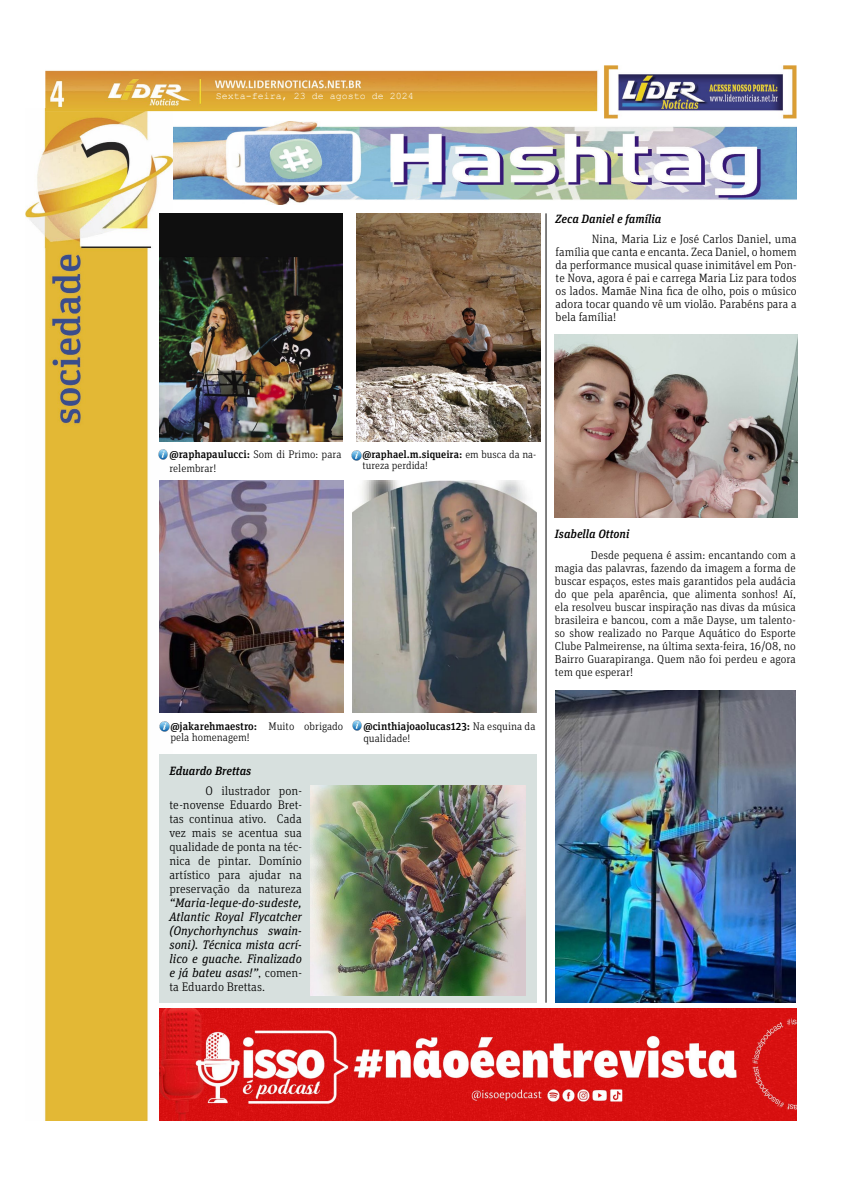
<style>
.page{position:relative;width:842px;height:1191px;background:#fff}
.page>*{position:absolute;margin:0;border:0;box-sizing:border-box;transform-origin:0 0}
.t1{font:300 12.4px/14px "Unit Slab Pro";color:#000;text-align:justify}
.t2{font:italic 12.4px/14px "Unit Slab Pro";color:#000;text-align:justify}
.t3{font:300 12px/13px "Unit Slab Pro";color:#000;text-align:justify}
.t4{font:italic 500 12px "Unit Slab Pro";color:#000}
.t5{font:300 11.6px/13px "Unit Slab Pro";color:#000;text-align:justify}
.t6{font:300 11px/13.2px "Unit Slab Pro";color:#000}
.t7{font:500 11px/12px "Unit Slab Pro";color:#000}
.t8{font:300 10.7px/11px "Unit Slab Pro";color:#000}
.t9{font:10px "Courier New";color:#fff}
.s1{font-weight:500}
.s2{font-weight:300;font-style:normal}
.s3{font-weight:300}
</style>
<div class="page">
<img style="left:26px;top:109px;width:147px;height:1011px">
<img style="left:45px;top:65px;width:751px;height:53px">
<img style="left:173px;top:122px;width:623px;height:83px">
<img style="left:556px;top:690px;width:240px;height:312px">
<img style="left:159px;top:213px;width:183px;height:229px">
<img style="left:159px;top:480px;width:184px;height:232px">
<img style="left:356px;top:213px;width:185px;height:229px">
<img style="left:352px;top:480px;width:184px;height:232px">
<svg style="left:158px;top:450px;width:10px;height:9px"></svg>
<svg style="left:352px;top:721px;width:10px;height:9px"></svg>
<svg style="left:351px;top:450px;width:11px;height:11px"></svg>
<svg style="left:159px;top:721px;width:11px;height:10px"></svg>
<div style="left:159px;top:754px;width:377px;height:248px;background:#d7e0de"></div>
<img style="left:160px;top:1008px;width:637px;height:112px">
<img style="left:555px;top:334px;width:242px;height:183px">
<img style="left:310px;top:785px;width:216px;height:210px">
<hr style="left:545px;top:213px;width:1px;height:789px;background:#000">
<p class="t9" style="left:216px;top:89px;width:200px">Sexta-feira, 23 de agosto de 2024</p>
<p class="t4" style="left:556px;top:210px;width:107px">Zeca Daniel e família</p>
<p class="t3" style="left:556px;top:232px;width:242px;text-indent:36px">Nina, Maria Liz e José Carlos Daniel, uma família que canta e encanta. Zeca Daniel, o homem da performance musical quase inimitável em Pon&shy;te Nova, agora é pai e carrega Maria Liz para todos os lados. Mamãe Nina fica de olho, pois o músico adora tocar quando vê um violão. Parabéns para a bela família!</p>
<p class="t6" style="left:169px;top:447px;width:174px"><span class="s1">@raphapaulucci:</span> Som di Primo: para relembrar!</p>
<p class="t8" style="left:362px;top:448px;width:175px"><span class="s1">@raphael.m.siqueira:</span> em busca da na&shy;tureza perdida!</p>
<p class="t6" style="left:170px;top:720px;width:174px;line-height:11px"><span class="s1">@jakarehmaestro:</span> Muito obrigado pela homenagem!</p>
<p class="t4" style="left:169px;top:762px;width:83px">Eduardo Brettas</p>
<p class="t1" style="left:169px;top:783px;width:134px;text-indent:36px">O ilustrador pon&shy;te-novense Eduardo Bret&shy;tas continua ativo. Cada vez mais se acentua sua qualidade de ponta na téc&shy;nica de pintar. Domínio artístico para ajudar na preservação da natureza</p>
<p class="t2" style="left:169px;top:895px;width:134px">“Maria-leque-do-sudeste, Atlantic Royal Flycatcher (Onychorhynchus swain&shy;soni). Técnica mista acrí&shy;lico e guache. Finalizado e já bateu asas!”<span class="s2">, comen&shy;ta Eduardo Brettas.</span></p>
<p class="t7" style="left:363px;top:719px;width:174px">@cinthiajoaolucas123: <span class="s3">Na esquina da qualidade!</span></p>
<p class="t4" style="left:555px;top:526px;width:76px">Isabella Ottoni</p>
<p class="t5" style="left:555px;top:548px;width:242px;text-indent:36px">Desde pequena é assim: encantando com a magia das palavras, fazendo da imagem a forma de buscar espaços, estes mais garantidos pela audácia do que pela aparência, que alimenta sonhos! Aí, ela resolveu buscar inspiração nas divas da música brasileira e bancou, com a mãe Dayse, um talento&shy;so show realizado no Parque Aquático do Esporte Clube Palmeirense, na última sexta-feira, 16/08, no Bairro Guarapiranga. Quem não foi perdeu e agora tem que esperar!</p>
</div>
